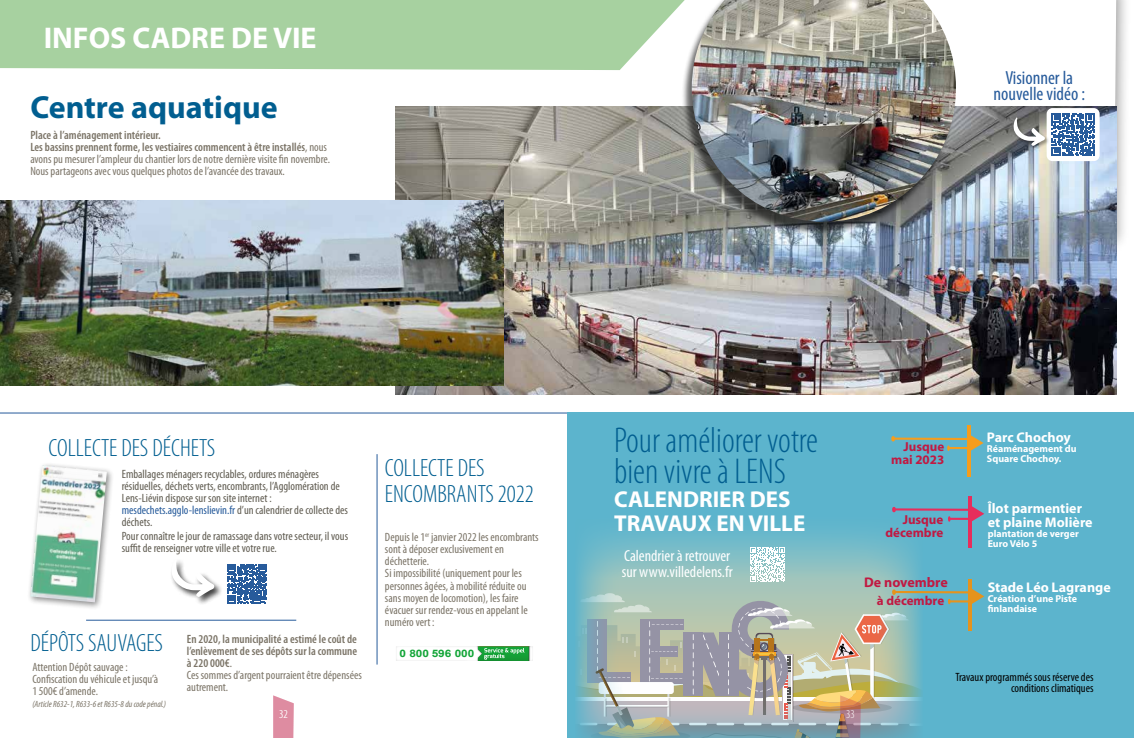
<style>
.page{position:relative;width:1134px;height:738px;background:#fff}
.page>*{position:absolute;margin:0;border:0;box-sizing:border-box;transform-origin:0 0}
.t1{font:300 condensed 36px/31px "Myriad Pro";color:#015e90}
.t2{font:700 32px "Myriad Pro";color:#015e90}
.t3{font:700 30px "Myriad Pro";color:#fff}
.t4{font:300 condensed 25px/26px "Myriad Pro";color:#015e90}
.t5{font:700 23px/24px "Myriad Pro";color:#fff}
.t6{font:condensed 19px/16px "Myriad Pro";color:#275b9b;text-align:center}
.t7{font:condensed 16px/16px "Myriad Pro";color:#fff}
.t8{font:700 14px/14px "Myriad Pro";color:#fff}
.t9{font:700 14px "Myriad Pro";color:#c11942}
.t10{font:700 13px/13px "Myriad Pro";color:#c11942;text-align:right}
.t11{font:condensed 12px/12px "Myriad Pro";color:#7b7467}
.t12{font:condensed 12px/12px "Myriad Pro";color:#605c51}
.t13{font:600 condensed 12px/12px "Myriad Pro";color:#7b7467}
.t14{font:condensed 12px/11px "Myriad Pro";color:#000;text-align:right}
.t15{font:300 condensed 12px "Myriad Pro";color:#fff}
.t16{font:700 10.3px "Arial";color:#13a538;scale:1.15 1}
.t17{font:700 10px/10px "Myriad Pro";color:#fff}
.t18{font:italic condensed 9px "Myriad Pro";color:#7b7467}
.s1{font-weight:600}
.s2{color:#275b9b}
.s3{font-weight:400}
</style>
<div class="page">
<div style="left:567px;top:412px;width:567px;height:325px;background:#5cb4cd"></div>
<svg style="left:578px;top:532px;width:341px;height:56px"></svg>
<div style="left:0;top:0;width:681px;height:70px;background:#a7d1a0"></div>
<img style="left:476px;top:646px;width:54px;height:14px">
<svg style="left:478px;top:646px;width:51px;height:14px"></svg>
<hr style="left:968px;top:578px;width:4px;height:51px;background:#e5931d">
<hr style="left:968px;top:495px;width:4px;height:52px;background:#e72d5c">
<svg style="left:892px;top:506px;width:92px;height:15px"></svg>
<div style="left:170px;top:557px;width:53px;height:48px;background:#000;opacity:.75"></div>
<svg style="left:171px;top:558px;width:44px;height:38px"></svg>
<svg style="left:227px;top:564px;width:40px;height:39px"></svg>
<div style="left:27px;top:461px;width:88px;height:148px;background:#000;opacity:.47"></div>
<img style="left:30px;top:465px;width:77px;height:137px">
<svg style="left:750px;top:547px;width:35px;height:34px"></svg>
<hr style="left:968px;top:425px;width:3px;height:51px;background:#f59d1d">
<svg style="left:891px;top:434px;width:92px;height:17px"></svg>
<hr style="left:0;top:412px;width:567px;height:1px;background:#275b9b">
<hr style="left:377px;top:454px;width:1px;height:210px;background:#275b9b">
<hr style="left:86px;top:619px;width:210px;height:1px;background:#275b9b">
<img style="left:576px;top:588px;width:408px;height:149px">
<svg style="left:273px;top:695px;width:21px;height:42px"></svg>
<img style="left:395px;top:106px;width:721px;height:288px">
<img style="left:0;top:200px;width:503px;height:185px">
<div style="left:1047px;top:108px;width:52px;height:53px;background:#fff;border-radius:6px"></div>
<svg style="left:1052px;top:113px;width:42px;height:43px"></svg>
<div style="left:1012px;top:117px;width:38px;height:33px;background:#000;opacity:.37"></div>
<svg style="left:1013px;top:117px;width:32px;height:29px"></svg>
<div style="left:681px;top:0;width:275px;height:235px;background:#000;opacity:.59"></div>
<img style="left:692px;top:0;width:264px;height:221px">
<h3 class="t3" style="left:44px;top:18px;width:274px">INFOS CADRE DE VIE</h3>
<h2 class="t2" style="left:30px;top:87px;width:249px">Centre aquatique</h2>
<p class="t11" style="left:30px;top:129px;width:301px"><span class="s1">Place à l’aménagement intérieur.<br>Les bassins prennent forme, les vestiaires commencent à être installés</span>, nous avons pu mesurer l’ampleur du chantier lors de notre dernière visite fin novembre.<br>Nous partageons avec vous quelques photos de l’avancée des travaux.</p>
<h3 class="t6" style="left:993px;top:70px;width:93px">Visionner la nouvelle vidéo :</h3>
<h3 class="t4" style="left:49px;top:435px;width:168px">COLLECTE DES DÉCHETS</h3>
<p class="t12" style="left:122px;top:467px;width:228px">Emballages ménagers recyclables, ordures ménagères résiduelles, déchets verts, encombrants, l’Agglomération de Lens-Liévin dispose sur son site internet : <span class="s2">mesdechets.agglo-lenslievin.fr</span> d’un calendrier de collecte des déchets.</p>
<p class="t12" style="left:122px;top:530px;width:228px">Pour connaître le jour de ramassage dans votre secteur, il vous suffit de renseigner votre ville et votre rue.</p>
<h3 class="t4" style="left:385px;top:454px;width:150px">COLLECTE DES<br>ENCOMBRANTS 2022</h3>
<p class="t11" style="left:385px;top:531px;width:155px">Depuis le 1<sup>er</sup> janvier 2022 les encombrants sont à déposer exclusivement en déchetterie.<br>Si impossibilité (uniquement pour les personnes âgées, à mobilité réduite ou sans moyen de locomotion), les faire évacuer sur rendez-vous en appelant le numéro vert :</p>
<h1 class="t1" style="left:614px;top:425px;width:205px">Pour améliorer votre bien vivre à LENS</h1>
<h3 class="t5" style="left:614px;top:486px;width:193px">CALENDRIER DES<br>TRAVAUX EN VILLE</h3>
<h3 class="t7" style="left:622px;top:547px;width:112px">Calendrier à retrouver sur www.villedelens.fr</h3>
<h3 class="t4" style="left:30px;top:629px;width:134px">DÉPÔTS SAUVAGES</h3>
<p class="t11" style="left:32px;top:660px;width:127px">Attention Dépôt sauvage :<br>Confiscation du véhicule et jusqu’à<br>1 500€ d’amende.</p>
<p class="t18" style="left:32px;top:697px;width:135px">(Article R632-1, R633-6 et R635-8 du code pénal.)</p>
<p class="t13" style="left:187px;top:632px;width:176px">En 2020, la municipalité a estimé le coût de l’enlèvement de ses dépôts sur la commune à 220 000€<span class="s3">.<br>Ces sommes d’argent pourraient être dépensées autrement.</span></p>
<p class="t15" style="left:279px;top:707px;width:10px">32</p>
<p class="t15" style="left:846px;top:707px;width:10px">33</p>
<p class="t16" style="left:399px;top:645px;width:67px">0 800 596 000</p>
<p class="t10" style="left:891px;top:439px;width:55px">Jusque mai 2023</p>
<p class="t10" style="left:885px;top:512px;width:59px">Jusque décembre</p>
<p class="t9" style="left:864px;top:573px;width:85px">De novembre</p>
<p class="t10" style="left:877px;top:593px;width:69px">à décembre</p>
<p class="t8" style="left:987px;top:430px;width:86px">Parc Chochoy</p>
<p class="t17" style="left:987px;top:443px;width:91px">Réaménagement du<br>Square Chochoy.</p>
<p class="t8" style="left:988px;top:500px;width:106px">Îlot parmentier et plaine Molière</p>
<p class="t17" style="left:988px;top:528px;width:93px">plantation de verger<br>Euro Vélo 5</p>
<p class="t8" style="left:988px;top:579px;width:125px">Stade Léo Lagrange</p>
<p class="t17" style="left:988px;top:592px;width:91px">Création d’une Piste finlandaise</p>
<p class="t14" style="left:955px;top:670px;width:140px">Travaux programmés sous réserve des conditions climatiques</p>
</div>
